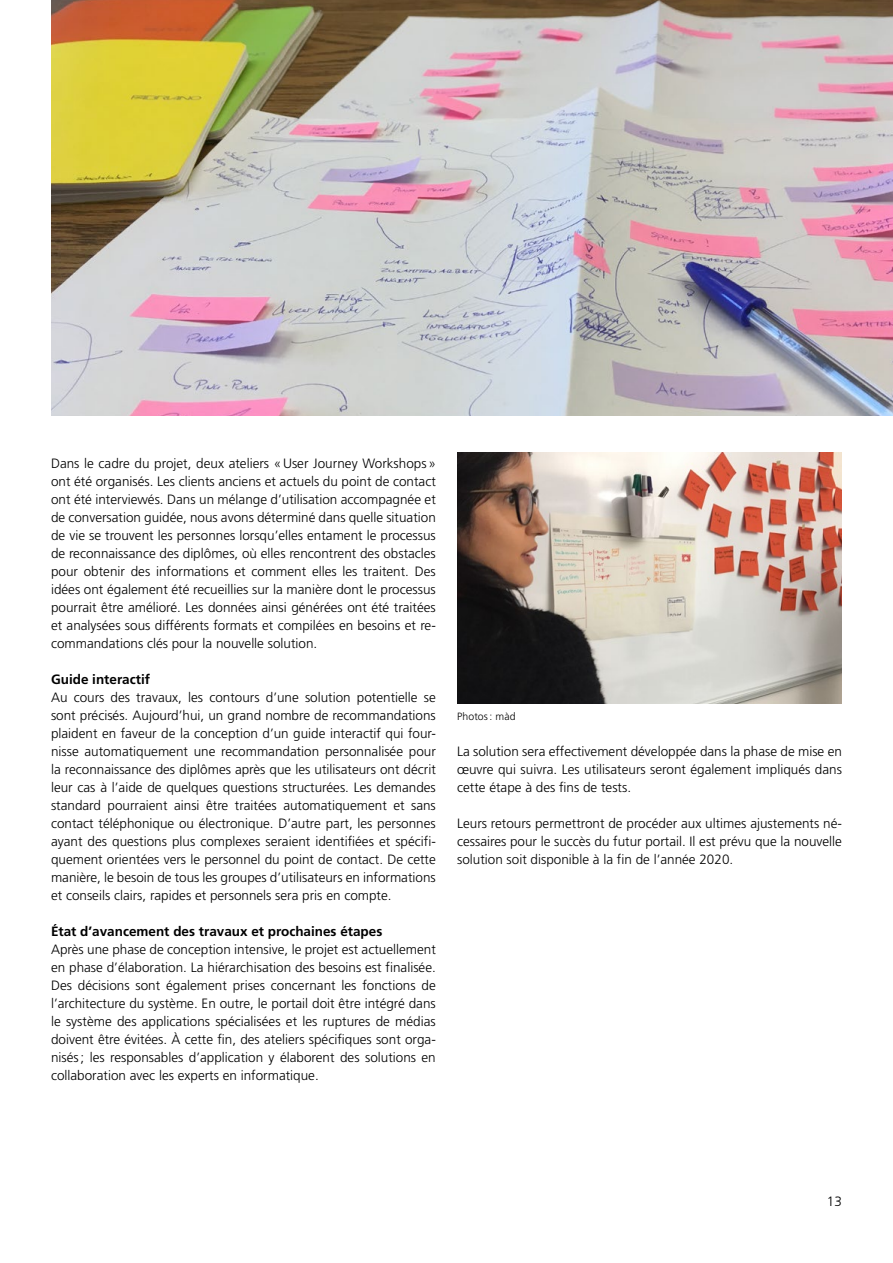
<style>
.page{position:relative;width:893px;height:1263px;background:#fff}
.page>*{position:absolute;margin:0;border:0;box-sizing:border-box;transform-origin:0 0}
.t1{font:300 13.5px/18px "Frutiger LT Std";color:#000;text-align:justify}
.t2{font:700 13.5px "Frutiger LT Std";color:#000}
.t3{font:300 10.5px "Frutiger LT Std";letter-spacing:.01em;color:#000}
</style>
<div class="page">
<img style="left:51px;top:0;width:842px;height:416px">
<img style="left:457px;top:453px;width:385px;height:251px">
<p class="t1" style="left:51px;top:455px;width:386px">Dans le cadre du projet, deux ateliers «User Journey Workshops» ont été organisés. Les clients anciens et actuels du point de contact ont été interviewés. Dans un mélange d’utilisation accompagnée et de conversation guidée, nous avons déterminé dans quelle situation de vie se trouvent les personnes lorsqu’elles entament le processus de reconnaissance des diplômes, où elles rencontrent des obstacles pour obtenir des informations et comment elles les traitent. Des idées ont également été recueillies sur la manière dont le processus pourrait être amélioré. Les données ainsi générées ont été traitées et analysées sous différents formats et compilées en besoins et re&shy;commandations clés pour la nouvelle solution.</p>
<p class="t2" style="left:51px;top:671px;width:101px">Guide interactif</p>
<p class="t1" style="left:51px;top:688px;width:386px">Au cours des travaux, les contours d’une solution potentielle se sont précisés. Aujourd’hui, un grand nombre de recommandations plaident en faveur de la conception d’un guide interactif qui four&shy;nisse automatiquement une recommandation personnalisée pour la reconnaissance des diplômes après que les utilisateurs ont décrit leur cas à l’aide de quelques questions structurées. Les demandes standard pourraient ainsi être traitées automatiquement et sans contact téléphonique ou électronique. D’autre part, les personnes ayant des questions plus complexes seraient identifiées et spécifi&shy;quement orientées vers le personnel du point de contact. De cette manière, le besoin de tous les groupes d’utilisateurs en informations et conseils clairs, rapides et personnels sera pris en compte.</p>
<p class="t2" style="left:51px;top:923px;width:333px">État d’avancement des travaux et prochaines étapes</p>
<p class="t1" style="left:51px;top:940px;width:386px">Après une phase de conception intensive, le projet est actuellement en phase d’élaboration. La hiérarchisation des besoins est finalisée.<br>Des décisions sont également prises concernant les fonctions de l’architecture du système. En outre, le portail doit être intégré dans le système des applications spécialisées et les ruptures de médias doivent être évitées. À cette fin, des ateliers spécifiques sont orga&shy;nisés; les responsables d’application y élaborent des solutions en collaboration avec les experts en informatique.</p>
<p class="t3" style="left:457px;top:710px;width:60px">Photos : màd</p>
<p class="t1" style="left:457px;top:743px;width:386px">La solution sera effectivement développée dans la phase de mise en œuvre qui suivra. Les utilisateurs seront également impliqués dans cette étape à des fins de tests.</p>
<p class="t1" style="left:457px;top:815px;width:386px">Leurs retours permettront de procéder aux ultimes ajustements né&shy;cessaires pour le succès du futur portail. Il est prévu que la nouvelle solution soit disponible à la fin de l’année 2020.</p>
<p class="t1" style="left:827px;top:1193px;width:17px">13</p>
</div>
